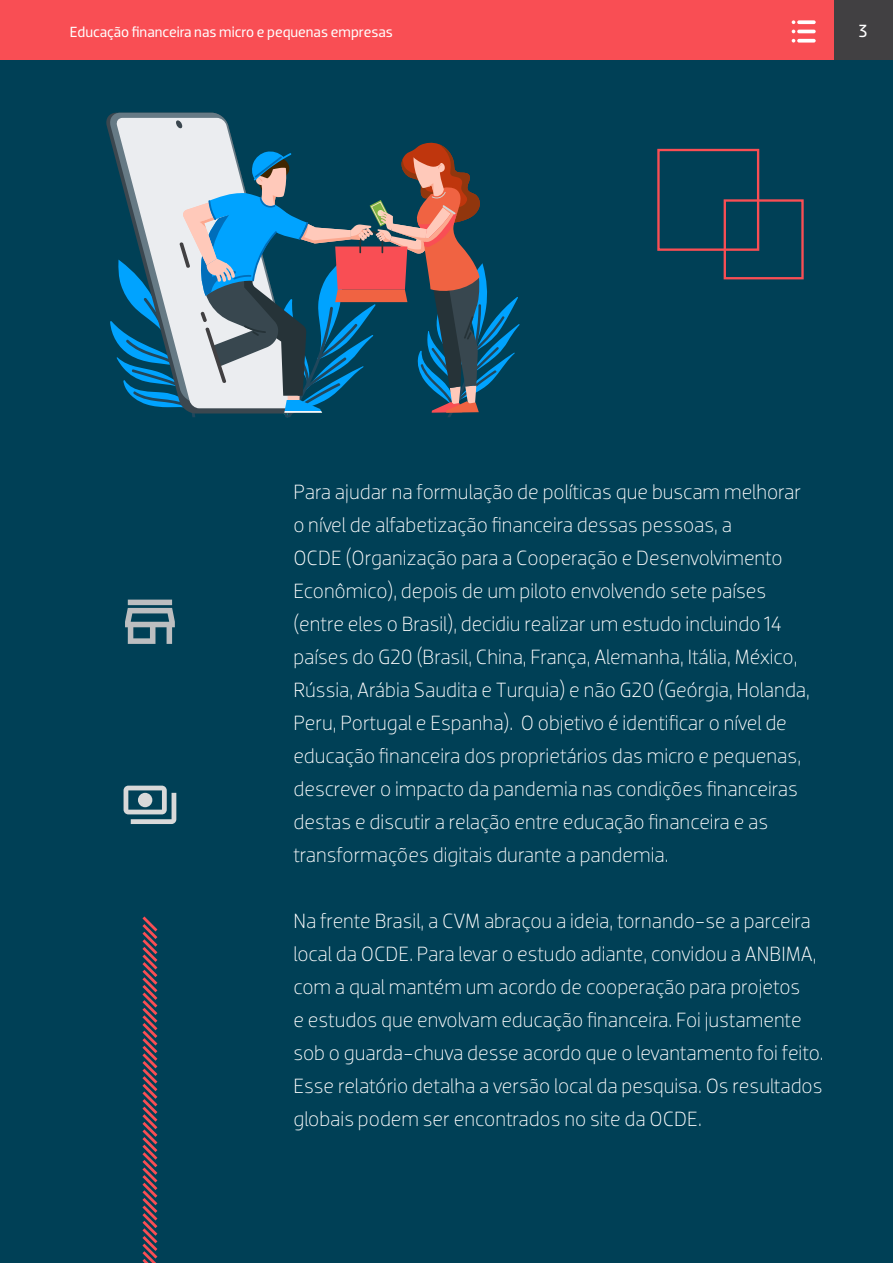
<style>
.page{position:relative;width:893px;height:1263px;background:#004056}
.page>*{position:absolute;margin:0;border:0;box-sizing:border-box;transform-origin:0 0}
.t1{font:300 21px/33px "Dobra";color:#fff}
.t2{font:18px "Dobra";color:#fff}
.t3{font:15px "Dobra";color:#fff}
</style>
<div class="page">
<div style="left:833px;top:0;width:60px;height:60px;background:#414042"></div>
<svg style="left:142px;top:916px;width:16px;height:347px"></svg>
<div style="left:657px;top:149px;width:102px;height:102px;border:2px solid #f94e54"></div>
<div style="left:724px;top:199px;width:80px;height:80px;border:2px solid #f94e54"></div>
<svg style="left:109px;top:113px;width:115px;height:29px"></svg>
<svg style="left:116px;top:118px;width:117px;height:24px;background:#dde2e6"></svg>
<svg style="left:174px;top:120px;width:10px;height:8px"></svg>
<svg style="left:110px;top:142px;width:410px;height:275px"></svg>
<div style="left:0;top:0;width:833px;height:60px;background:#f94e54"></div>
<svg style="left:124px;top:786px;width:52px;height:38px"></svg>
<svg style="left:125px;top:600px;width:50px;height:44px"></svg>
<hr style="left:797px;top:30px;width:19px;height:3px;background:#fff;border-radius:2px">
<svg style="left:797px;top:20px;width:19px;height:4px"></svg>
<svg style="left:797px;top:39px;width:19px;height:4px"></svg>
<svg style="left:792px;top:20px;width:3px;height:4px"></svg>
<svg style="left:792px;top:39px;width:3px;height:4px"></svg>
<p class="t3" style="left:70px;top:24px;width:324px">Educação financeira nas micro e pequenas empresas</p>
<p class="t2" style="left:859px;top:20px;width:10px">3</p>
<p class="t1" style="left:293px;top:475px;width:518px">Para ajudar na formulação de políticas que buscam melhorar o nível de alfabetização financeira dessas pessoas, a<br>OCDE (Organização para a Cooperação e Desenvolvimento Econômico), depois de um piloto envolvendo sete países (entre eles o Brasil), decidiu realizar um estudo incluindo 14 países do G20 (Brasil, China, França, Alemanha, Itália, México, Rússia, Arábia Saudita e Turquia) e não G20 (Geórgia, Holanda, Peru, Portugal e Espanha). O objetivo é identificar o nível de educação financeira dos proprietários das micro e pequenas, descrever o impacto da pandemia nas condições financeiras destas e discutir a relação entre educação financeira e as transformações digitais durante a pandemia.</p>
<p class="t1" style="left:293px;top:904px;width:532px">Na frente Brasil, a CVM abraçou a ideia, tornando-se a parceira local da OCDE. Para levar o estudo adiante, convidou a ANBIMA, com a qual mantém um acordo de cooperação para projetos<br>e estudos que envolvam educação financeira. Foi justamente sob o guarda-chuva desse acordo que o levantamento foi feito.<br>Esse relatório detalha a versão local da pesquisa. Os resultados globais podem ser encontrados no site da OCDE.</p>
</div>
